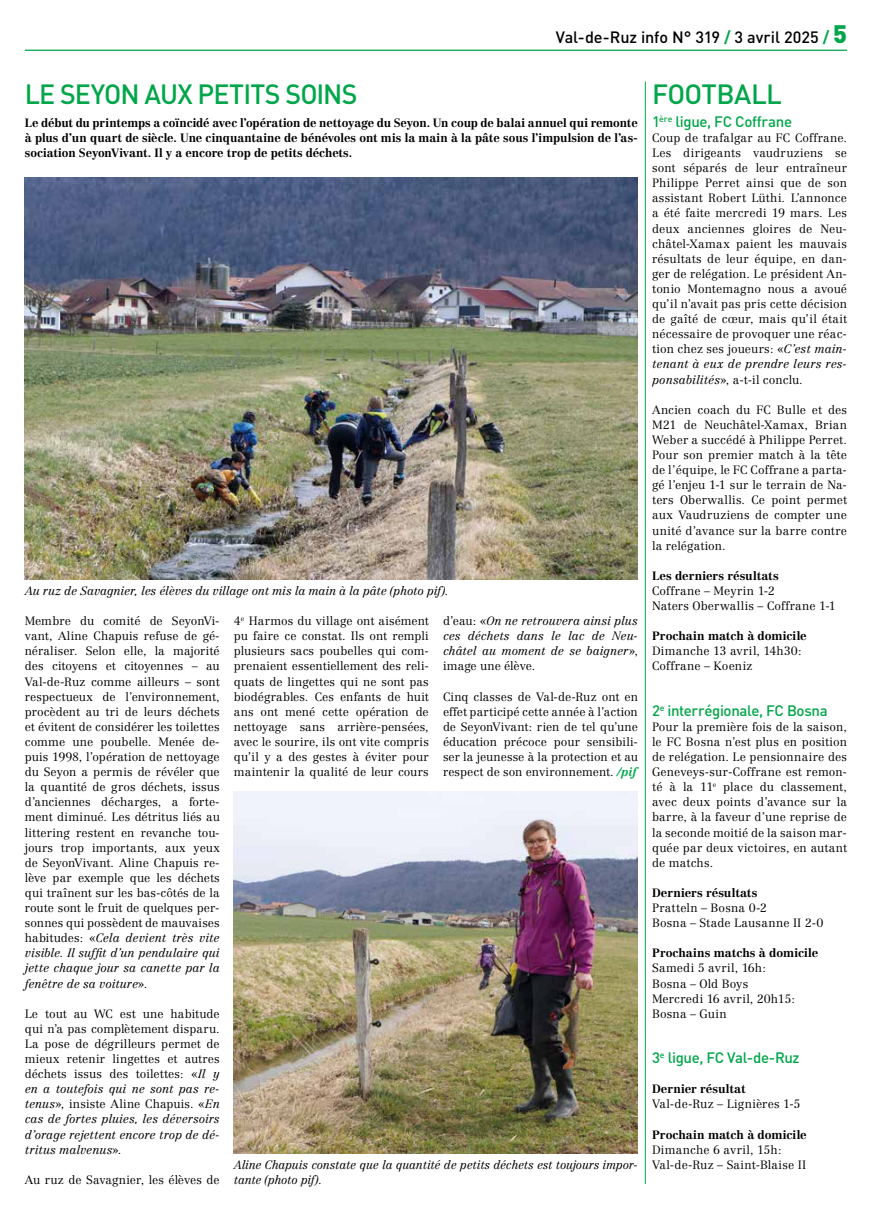
<style>
.page{position:relative;width:886px;height:1223px;background:#fff}
.page>*{position:absolute;margin:0;border:0;box-sizing:border-box;transform-origin:0 0}
.t1{font:500 27.5px "DIN";letter-spacing:-.03em;color:#00a649}
.t2{font:500 16.25px "DIN";letter-spacing:-.005em;color:#000}
.t3{font:500 15px "DIN";letter-spacing:-.025em;color:#00a649}
.t4{font:300 11.88px/15.1px "Centennial";letter-spacing:.01em;color:#000;text-align:justify}
.t5{font:700 11.88px/15.1px "Centennial";color:#000;text-align:justify}
.t6{font:italic 300 11.88px/15.1px "Centennial";letter-spacing:-.01em;color:#000}
.s1{font-weight:700;color:#00a649}
.s2{font-weight:900;font-size:25px;color:#00a649}
.s3{font-style:italic}
.s4{font-style:normal}
.s5{font-weight:700;font-style:italic;color:#00a649}
</style>
<div class="page">
<img style="left:234px;top:791px;width:404px;height:362px">
<hr style="left:25px;top:50px;width:822px;height:1px;background:#00a649">
<img style="left:25px;top:178px;width:613px;height:402px">
<hr style="left:645px;top:81px;width:1px;height:1102px;background:#00a649">
<h2 class="t2" style="left:556px;top:27px;width:293px">Val-de-Ruz info N° 319 <span class="s1">/</span> 3 avril 2025 <span class="s1">/</span> <span class="s2">5</span></h2>
<h1 class="t1" style="left:25px;top:77px;width:334px">LE SEYON AUX PETITS SOINS</h1>
<p class="t5" style="left:25px;top:115px;width:615px">Le début du printemps a coïncidé avec l’opération de nettoyage du Seyon. Un coup de balai annuel qui remonte à plus d’un quart de siècle. Une cinquantaine de bénévoles ont mis la main à la pâte sous l’impulsion de l’as&shy;sociation SeyonVivant. Il y a encore trop de petits déchets.</p>
<p class="t6" style="left:25px;top:583px;width:425px">Au ruz de Savagnier, les élèves du village ont mis la main à la pâte (photo pif).</p>
<p class="t4" style="left:25px;top:613px;width:196px">Membre du comité de SeyonVi&shy;vant, Aline Chapuis refuse de gé&shy;néraliser. Selon elle, la majorité des citoyens et citoyennes – au Val-de-Ruz comme ailleurs – sont respectueux de l’environnement, procèdent au tri de leurs déchets et évitent de considérer les toilettes comme une poubelle. Menée de&shy;puis 1998, l’opération de nettoyage du Seyon a permis de révéler que la quantité de gros déchets, issus d’anciennes décharges, a forte&shy;ment diminué. Les détritus liés au littering restent en revanche tou&shy;jours trop importants, aux yeux de SeyonVivant. Aline Chapuis re&shy;lève par exemple que les déchets qui traînent sur les bas-côtés de la route sont le fruit de quelques per&shy;sonnes qui possèdent de mauvaises habitudes: «<span class="s3">Cela devient très vite visible. Il suffit d’un pendulaire qui jette chaque jour sa canette par la fenêtre de sa voiture</span>».</p>
<p class="t4" style="left:25px;top:1006px;width:196px">Le tout au WC est une habitude qui n’a pas complètement disparu.<br>La pose de dégrilleurs permet de mieux retenir lingettes et autres déchets issus des toilettes: «<span class="s3">Il y en a toutefois qui ne sont pas re&shy;tenus</span>», insiste Aline Chapuis. «<span class="s3">En cas de fortes pluies, les déversoirs d’orage rejettent encore trop de dé&shy;tritus malvenus</span>».</p>
<p class="t4" style="left:25px;top:1172px;width:196px">Au ruz de Savagnier, les élèves de</p>
<p class="t4" style="left:234px;top:613px;width:196px">4<sup>e</sup> Harmos du village ont aisément pu faire ce constat. Ils ont rempli plusieurs sacs poubelles qui com&shy;prenaient essentiellement des reli&shy;quats de lingettes qui ne sont pas biodégrables. Ces enfants de huit ans ont mené cette opération de nettoyage sans arrière-pensées, avec le sourire, ils ont vite compris qu’il y a des gestes à éviter pour maintenir la qualité de leur cours</p>
<p class="t6" style="left:443px;top:613px;width:196px;text-align:justify"><span class="s4">d’eau: «</span>On ne retrouvera ainsi plus ces déchets dans le lac de Neu&shy;châtel au moment de se baigner<span class="s4">», image une élève.</span></p>
<p class="t4" style="left:443px;top:689px;width:196px">Cinq classes de Val-de-Ruz ont en effet participé cette année à l’action de SeyonVivant: rien de tel qu’une éducation précoce pour sensibili&shy;ser la jeunesse à la protection et au respect de son environnement. <span class="s5">/pif</span></p>
<p class="t6" style="left:234px;top:1156px;width:405px">Aline Chapuis constate que la quantité de petits déchets est toujours impor&shy;tante (photo pif).</p>
<h1 class="t1" style="left:652px;top:77px;width:131px">FOOTBALL</h1>
<p class="t3" style="left:652px;top:112px;width:141px">1<sup>ère</sup> ligue, FC Coffrane</p>
<p class="t4" style="left:652px;top:130px;width:196px">Coup de trafalgar au FC Coffrane.<br>Les dirigeants vaudruziens se sont séparés de leur entraîneur Philippe Perret ainsi que de son assistant Robert Lüthi. L’annonce a été faite mercredi 19 mars. Les deux anciennes gloires de Neu&shy;châtel-Xamax paient les mauvais résultats de leur équipe, en dan&shy;ger de relégation. Le président An&shy;tonio Montemagno nous a avoué qu’il n’avait pas pris cette décision de gaîté de cœur, mais qu’il était nécessaire de provoquer une réac&shy;tion chez ses joueurs: «<span class="s3">C’est main&shy;tenant à eux de prendre leurs res&shy;ponsabilités</span>», a-t-il conclu.</p>
<p class="t4" style="left:652px;top:402px;width:196px">Ancien coach du FC Bulle et des M21 de Neuchâtel-Xamax, Brian Weber a succédé à Philippe Perret.<br>Pour son premier match à la tête de l’équipe, le FC Coffrane a parta&shy;gé l’enjeu 1-1 sur le terrain de Na&shy;ters Oberwallis. Ce point permet aux Vaudruziens de compter une unité d’avance sur la barre contre la relégation.</p>
<p class="t5" style="left:652px;top:568px;width:128px">Les derniers résultats</p>
<p class="t4" style="left:652px;top:583px;width:185px">Coffrane – Meyrin 1-2<br>Naters Oberwallis – Coffrane 1-1</p>
<p class="t5" style="left:652px;top:628px;width:156px">Prochain match à domicile</p>
<p class="t4" style="left:652px;top:643px;width:151px">Dimanche 13 avril, 14h30:<br>Coffrane – Koeniz</p>
<p class="t3" style="left:652px;top:700px;width:177px">2<sup>e</sup> interrégionale, FC Bosna</p>
<p class="t4" style="left:652px;top:719px;width:196px">Pour la première fois de la saison, le FC Bosna n’est plus en position de relégation. Le pensionnaire des Geneveys-sur-Coffrane est remon&shy;té à la 11<sup>e</sup> place du classement, avec deux points d’avance sur la barre, à la faveur d’une reprise de la seconde moitié de la saison mar&shy;quée par deux victoires, en autant de matchs.</p>
<p class="t5" style="left:652px;top:885px;width:107px">Derniers résultats</p>
<p class="t4" style="left:652px;top:900px;width:173px">Pratteln – Bosna 0-2<br>Bosna – Stade Lausanne II 2-0</p>
<p class="t5" style="left:652px;top:945px;width:168px">Prochains matchs à domicile</p>
<p class="t4" style="left:652px;top:960px;width:144px;text-align:left">Samedi 5 avril, 16h:<br>Bosna – Old Boys<br>Mercredi 16 avril, 20h15:<br>Bosna – Guin</p>
<p class="t3" style="left:652px;top:1048px;width:149px">3<sup>e</sup> ligue, FC Val-de-Ruz</p>
<p class="t5" style="left:652px;top:1081px;width:95px">Dernier résultat</p>
<p class="t4" style="left:652px;top:1096px;width:150px">Val-de-Ruz – Lignières 1-5</p>
<p class="t5" style="left:652px;top:1126px;width:156px">Prochain match à domicile</p>
<p class="t4" style="left:652px;top:1141px;width:155px">Dimanche 6 avril, 15h:<br>Val-de-Ruz – Saint-Blaise II</p>
</div>
